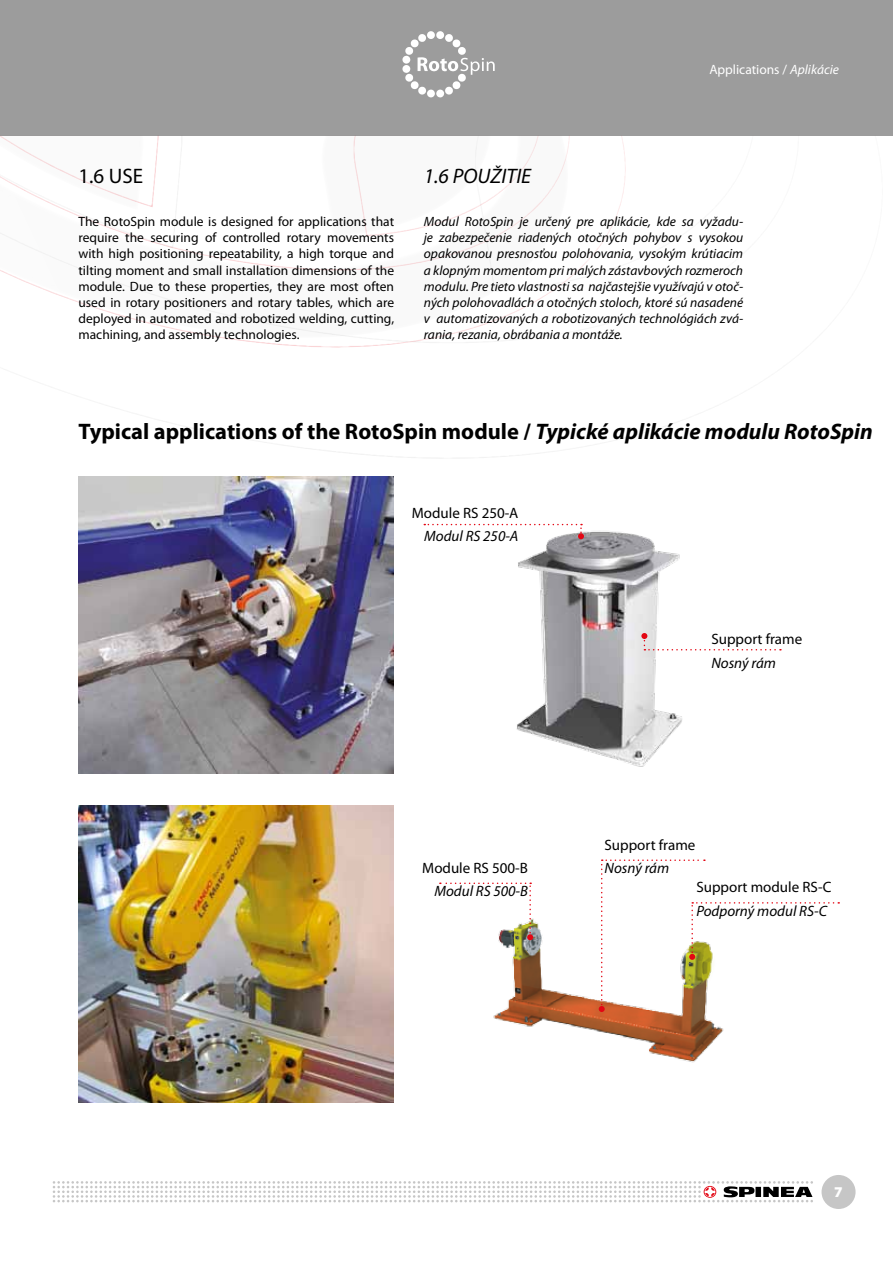
<style>
.page{position:relative;width:893px;height:1263px;background:#fff}
.page>*{position:absolute;margin:0;border:0;box-sizing:border-box;transform-origin:0 0}
.t1{font:700 22.5px "Myriad Pro";color:#000}
.t2{font:italic 21px "Myriad Pro";color:#000}
.t3{font:21px "Myriad Pro";color:#000}
.t4{font:15px "Myriad Pro";color:#000}
.t5{font:italic 15px "Myriad Pro";color:#000}
.t6{font:900 15px "Myriad Pro";color:#fff}
.t7{font:italic 13.5px/16.2px "Myriad Pro";color:#000;text-align:justify}
.t8{font:13.5px/16.2px "Myriad Pro";color:#000;text-align:justify}
.t9{font:13.5px "Myriad Pro";color:#fff}
.s1{font-style:italic}
</style>
<div class="page">
<div style="left:821px;top:1175px;width:34px;height:34px;background:#c6c6c6;border-radius:50%"></div>
<svg style="left:53px;top:1181px;width:760px;height:21px"></svg>
<svg style="left:0;top:136px;width:626px;height:212px"></svg>
<div style="left:0;top:0;width:893px;height:136px;background:#9c9c9c"></div>
<svg style="left:402px;top:55px;width:9px;height:9px"></svg>
<svg style="left:402px;top:65px;width:9px;height:8px"></svg>
<svg style="left:427px;top:89px;width:8px;height:9px"></svg>
<svg style="left:436px;top:89px;width:8px;height:9px"></svg>
<svg style="left:405px;top:33px;width:90px;height:62px"></svg>
<img style="left:79px;top:476px;width:314px;height:297px">
<img style="left:465px;top:523px;width:274px;height:244px">
<svg style="left:424px;top:524px;width:160px;height:15px"></svg>
<svg style="left:641px;top:633px;width:140px;height:17px"></svg>
<img style="left:493px;top:919px;width:231px;height:144px">
<svg style="left:440px;top:882px;width:93px;height:58px"></svg>
<svg style="left:599px;top:859px;width:240px;height:153px"></svg>
<img style="left:79px;top:805px;width:314px;height:297px">
<h2 class="t3" style="left:79px;top:163px;width:66px">1.6 USE</h2>
<h2 class="t2" style="left:424px;top:163px;width:109px">1.6 POUŽITIE</h2>
<p class="t9" style="left:709px;top:61px;width:131px">Applications / <span class="s1">Aplikácie</span></p>
<p class="t8" style="left:79px;top:213px;width:317px">The RotoSpin module is designed for applications that require the securing of controlled rotary movements with high positioning repeatability, a high torque and tilting moment and small installation dimensions of the module. Due to these properties, they are most often used in rotary positioners and rotary tables, which are deployed in automated and robotized welding, cutting, machining, and assembly technologies.</p>
<p class="t7" style="left:424px;top:213px;width:321px">Modul RotoSpin je určený pre aplikácie, kde sa vyžadu&shy;je zabezpečenie riadených otočných pohybov s vysokou opakovanou presnosťou polohovania, vysokým krútiacim a klopným momentom pri malých zástavbových rozmeroch modulu. Pre tieto vlastnosti sa najčastejšie využívajú v otoč&shy;ných polohovadlách a otočných stoloch, ktoré sú nasadené v automatizovaných a robotizovaných technológiách zvá&shy;rania, rezania, obrábania a montáže.</p>
<h1 class="t1" style="left:79px;top:416px;width:796px">Typical applications of the RotoSpin module / <span class="s1">Typické aplikácie modulu RotoSpin</span></h1>
<p class="t4" style="left:412px;top:503px;width:108px">Module RS 250-A</p>
<p class="t5" style="left:424px;top:527px;width:96px">Modul RS 250-A</p>
<p class="t4" style="left:711px;top:630px;width:92px">Support frame</p>
<p class="t5" style="left:711px;top:654px;width:66px">Nosný rám</p>
<p class="t4" style="left:604px;top:835px;width:92px">Support frame</p>
<p class="t4" style="left:422px;top:858px;width:107px">Module RS 500-B</p>
<p class="t5" style="left:604px;top:859px;width:66px">Nosný rám</p>
<p class="t5" style="left:434px;top:882px;width:95px">Modul RS 500-B</p>
<p class="t4" style="left:696px;top:878px;width:137px">Support module RS-C</p>
<p class="t5" style="left:696px;top:902px;width:132px">Podporný modul RS-C</p>
<p class="t6" style="left:834px;top:1183px;width:10px">7</p>
</div>
